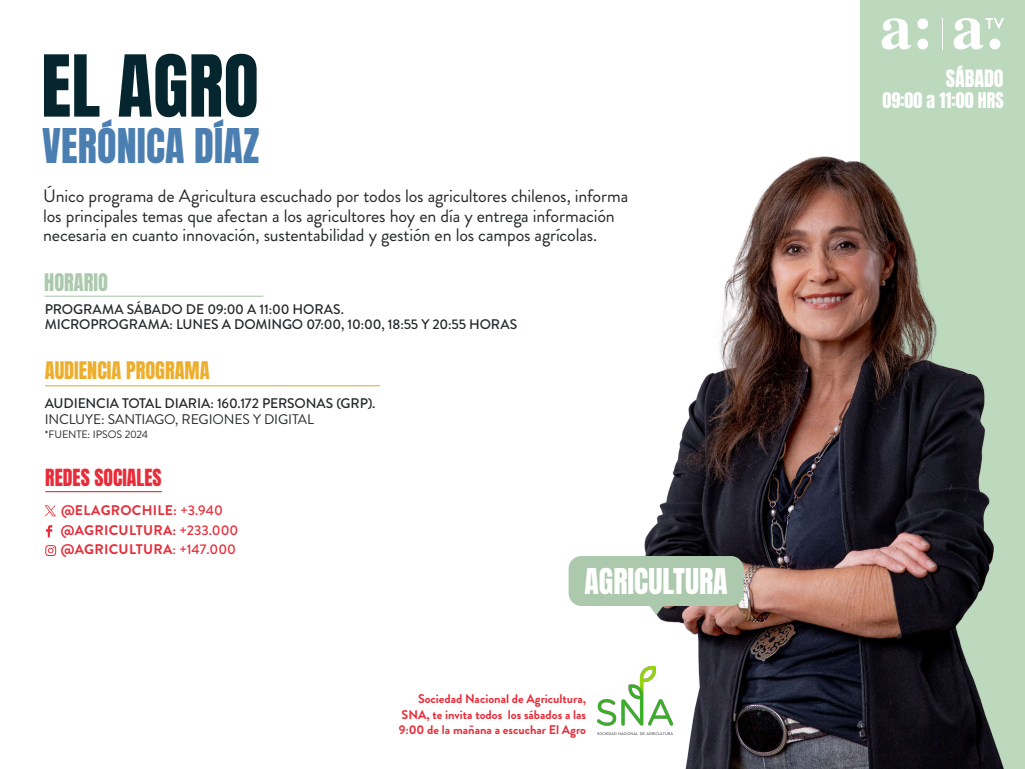
<style>
.page{position:relative;width:1025px;height:769px;background:#fff}
.page>*{position:absolute;margin:0;border:0;box-sizing:border-box;transform-origin:0 0}
.t1{font:72.5px "Anton";letter-spacing:.005em;color:#05262e}
.t2{font:40px "Anton";letter-spacing:.005em;color:#4b7fb1}
.t3{font:29.7px "Anton";color:#fff}
.t4{font:20.25px "Anton";color:#eeae2d}
.t5{font:20.25px "Anton";color:#acc9ad}
.t6{font:20px "Anton";color:#fff}
.t7{font:19.75px "Anton";color:#e62d39}
.t8{font:18px/19.5px "Brandon Grotesque";letter-spacing:-.01em;color:#252829}
.t9{font:18px "Anton";color:#fff}
.t10{font:700 14px/19.6px "Brandon Grotesque";letter-spacing:.02em;color:#e62d39}
.t11{font:500 13.95px/15.7px "Brandon Grotesque";letter-spacing:-.01em;color:#252829}
.t12{font:13.95px "Brandon Grotesque";letter-spacing:-.01em;color:#252829}
.t13{font:700 12.55px/15.3px "Brandon Grotesque";color:#e62d39;text-align:justify}
.t14{font:10.75px "Brandon Grotesque";letter-spacing:-.015em;color:#252829}
.s1{font-weight:500}
</style>
<div class="page">
<div style="left:860px;top:0;width:164px;height:769px;background:#bcd9be"></div>
<hr style="left:45px;top:385px;width:335px;height:1px;background:#eeae2d">
<hr style="left:44px;top:296px;width:219px;height:1px;background:#acc9ad">
<img style="left:608px;top:156px;width:396px;height:613px">
<svg style="left:568px;top:556px;width:175px;height:59px;background:#b1c6ae"></svg>
<img style="left:597px;top:666px;width:76px;height:68px">
<svg style="left:45px;top:505px;width:11px;height:11px"></svg>
<hr style="left:45px;top:491px;width:117px;height:1px;background:#e62d39">
<svg style="left:46px;top:525px;width:6px;height:12px"></svg>
<svg style="left:45px;top:545px;width:11px;height:11px"></svg>
<svg style="left:881px;top:18px;width:30px;height:32px"></svg>
<svg style="left:917px;top:18px;width:11px;height:31px"></svg>
<hr style="left:942px;top:18px;width:1px;height:32px;background:#fff">
<svg style="left:953px;top:18px;width:51px;height:31px"></svg>
<h1 class="t1" style="left:41px;top:49px;width:219px">EL AGRO</h1>
<h2 class="t2" style="left:42px;top:125px;width:219px">VERÓNICA DÍAZ</h2>
<p class="t8" style="left:43px;top:186px;width:586px">Único programa de Agricultura escuchado por todos los agricultores chilenos, informa los principales temas que afectan a los agricultores hoy en día y entrega información necesaria en cuanto innovación, sustentabilidad y gestión en los campos agrícolas.</p>
<p class="t5" style="left:44px;top:272px;width:65px">HORARIO</p>
<p class="t11" style="left:45px;top:301px;width:474px">PROGRAMA SÁBADO DE 09:00 A 11:00 HORAS.<br>MICROPROGRAMA: LUNES A DOMINGO 07:00, 10:00, 18:55 Y 20:55 HORAS</p>
<p class="t4" style="left:45px;top:360px;width:166px">AUDIENCIA PROGRAMA</p>
<p class="t11" style="left:45px;top:395px;width:332px">AUDIENCIA TOTAL DIARIA: 160.172 PERSONAS (GRP).</p>
<p class="t12" style="left:45px;top:410px;width:270px">INCLUYE: SANTIAGO, REGIONES Y DIGITAL</p>
<p class="t14" style="left:45px;top:427px;width:105px">*FUENTE: IPSOS 2024</p>
<p class="t7" style="left:45px;top:468px;width:118px">REDES SOCIALES</p>
<p class="t10" style="left:61px;top:501px;width:179px">@ELAGROCHILE: <span class="s1">+3.940 </span>@AGRICULTURA: <span class="s1">+233.000 </span>@AGRICULTURA<span class="s1">: +147.000</span></p>
<h3 class="t3" style="left:584px;top:566px;width:145px">AGRICULTURA</h3>
<p class="t13" style="left:398px;top:692px;width:189px;text-indent:19px">Sociedad Nacional de Agricultura, SNA, te invita todos los sábados a las 9:00 de la mañana a escuchar El Agro</p>
<p class="t6" style="left:945px;top:69px;width:59px">SÁBADO</p>
<p class="t9" style="left:882px;top:91px;width:123px">09:00 a 11:00 HRS</p>
</div>
